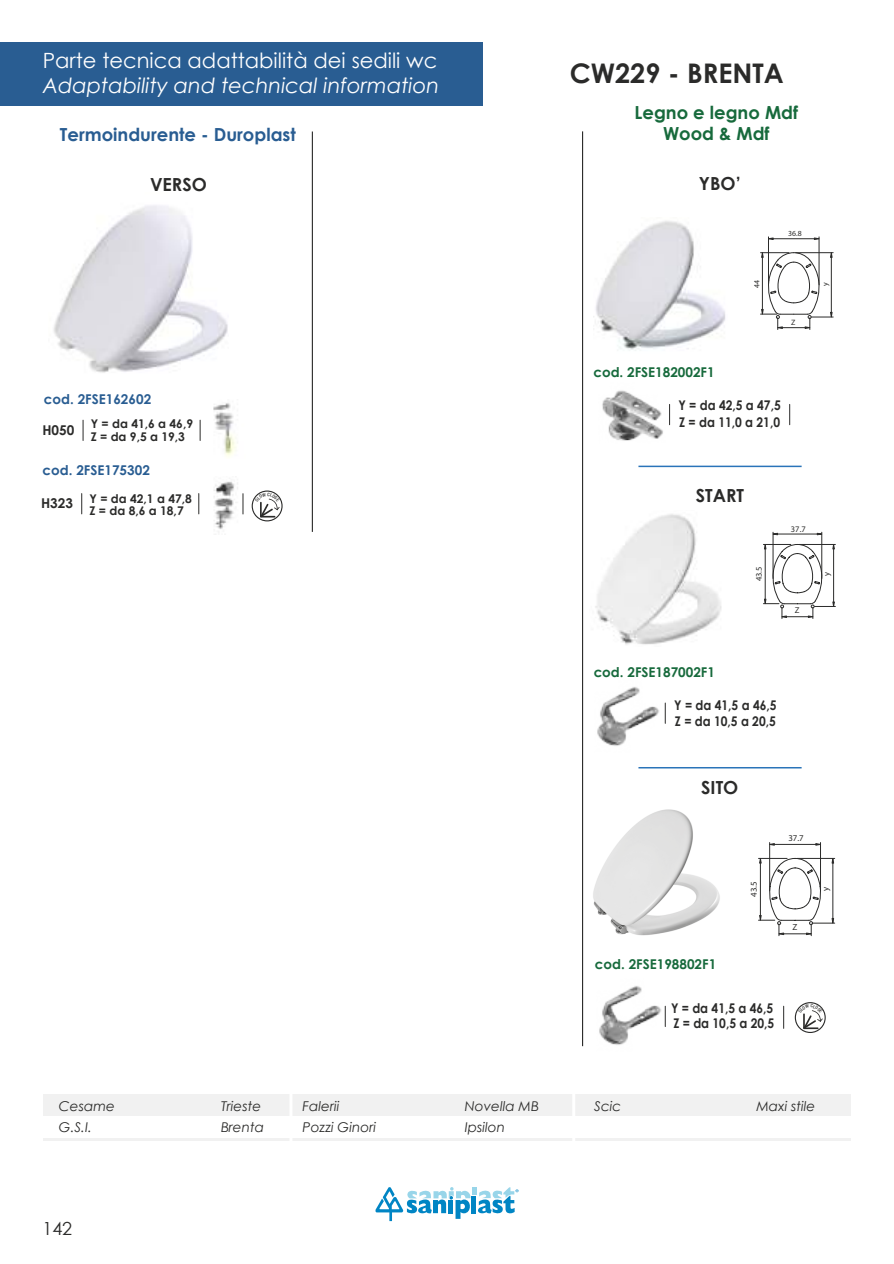
<style>
.page{position:relative;width:894px;height:1264px;background:#fff}
.page>*{position:absolute;margin:0;border:0;box-sizing:border-box;transform-origin:0 0}
.t1{font:700 27px "Century Gothic";color:#2b2b2a}
.t2{font:21px "Century Gothic";color:#fff}
.t3{font:italic 21px "Century Gothic";color:#fff}
.t4{font:700 18px "Century Gothic";color:#295d92}
.t5{font:700 18px/21.6px "Century Gothic";color:#176a3c;text-align:center}
.t6{font:700 18px "Century Gothic";color:#2b2b2a}
.t7{font:18px "Century Gothic";color:#2b2b2a}
.t8{font:italic 13.5px "Century Gothic";color:#2b2b2a}
.t9{font:700 13.5px "Century Gothic";color:#176a3c}
.t10{font:700 13.5px "Century Gothic";color:#295d92}
.t11{font:700 13.5px "Century Gothic";color:#2b2b2a}
.t12{font:700 13.35px/16.5px "Century Gothic";color:#2b2b2a;scale:.9 1}
.t13{font:700 12px/12.6px "Century Gothic";color:#2b2b2a}
.t14{font:8.85px "Myriad Pro";color:#2b2b2a}
.t15{font:8.55px "Myriad Pro";color:#2b2b2a}
.t16{font:7.8px "Myriad Pro";color:#2b2b2a}
</style>
<div class="page">
<div style="left:0;top:43px;width:483px;height:63px;background:#295d92"></div>
<svg style="left:375px;top:1187px;width:143px;height:33px"></svg>
<img style="left:213px;top:403px;width:25px;height:54px">
<img style="left:214px;top:481px;width:30px;height:51px">
<div style="left:43px;top:1094px;width:807px;height:46px;background:#f1f1f1"></div>
<div style="left:43px;top:1116px;width:807px;height:21px;background:#fff"></div>
<hr style="left:289px;top:1092px;width:3px;height:70px;background:#fff">
<hr style="left:572px;top:1092px;width:3px;height:70px;background:#fff">
<svg style="left:83px;top:420px;width:1px;height:20px"></svg>
<svg style="left:200px;top:420px;width:1px;height:20px"></svg>
<svg style="left:81px;top:493px;width:1px;height:21px"></svg>
<svg style="left:198px;top:493px;width:1px;height:21px"></svg>
<div style="left:251px;top:490px;width:31px;height:31px;border:1px solid #2b2b2a;border-radius:50%"></div>
<svg style="left:242px;top:493px;width:1px;height:21px"></svg>
<img style="left:53px;top:205px;width:175px;height:168px">
<hr style="left:312px;top:131px;width:1px;height:401px;background:#2b2b2a">
<hr style="left:581px;top:131px;width:2px;height:914px;background:#2b2b2a">
<svg style="left:669px;top:404px;width:1px;height:20px"></svg>
<svg style="left:789px;top:404px;width:1px;height:20px"></svg>
<svg style="left:664px;top:702px;width:1px;height:21px"></svg>
<svg style="left:664px;top:1006px;width:1px;height:20px"></svg>
<svg style="left:783px;top:1005px;width:1px;height:23px"></svg>
<img style="left:593px;top:221px;width:133px;height:130px">
<img style="left:595px;top:514px;width:127px;height:131px">
<img style="left:593px;top:809px;width:127px;height:127px">
<svg style="left:760px;top:248px;width:72px;height:81px"></svg>
<hr style="left:767px;top:237px;width:1px;height:48px;background:#2b2b2a">
<hr style="left:818px;top:237px;width:1px;height:48px;background:#2b2b2a">
<hr style="left:772px;top:238px;width:42px;height:1px;background:#2b2b2a">
<svg style="left:767px;top:237px;width:6px;height:3px"></svg>
<svg style="left:813px;top:237px;width:7px;height:3px"></svg>
<hr style="left:769px;top:842px;width:1px;height:48px;background:#2b2b2a">
<hr style="left:819px;top:842px;width:1px;height:48px;background:#2b2b2a">
<hr style="left:774px;top:843px;width:41px;height:1px;background:#2b2b2a">
<svg style="left:814px;top:842px;width:7px;height:3px"></svg>
<svg style="left:758px;top:853px;width:76px;height:82px"></svg>
<hr style="left:772px;top:532px;width:1px;height:46px;background:#2b2b2a">
<hr style="left:821px;top:532px;width:1px;height:46px;background:#2b2b2a">
<hr style="left:777px;top:533px;width:39px;height:1px;background:#2b2b2a">
<svg style="left:763px;top:543px;width:72px;height:75px"></svg>
<img style="left:602px;top:390px;width:61px;height:51px">
<img style="left:597px;top:687px;width:62px;height:59px">
<img style="left:599px;top:986px;width:62px;height:59px">
<hr style="left:638px;top:465px;width:163px;height:2px;background:#2a74b9">
<hr style="left:638px;top:766px;width:163px;height:2px;background:#2a74b9">
<div style="left:794px;top:1001px;width:31px;height:31px;border:1px solid #2b2b2a;border-radius:50%"></div>
<svg style="left:255px;top:492px;width:24px;height:25px"></svg>
<svg style="left:797px;top:1003px;width:25px;height:25px"></svg>
<h2 class="t2" style="left:43px;top:45px;width:396px">Parte tecnica adattabilità dei sedili wc</h2>
<h2 class="t3" style="left:43px;top:70px;width:398px">Adaptability and technical information</h2>
<h3 class="t4" style="left:60px;top:121px;width:237px">Termoindurente - Duroplast</h3>
<h3 class="t6" style="left:150px;top:170px;width:58px">VERSO</h3>
<p class="t10" style="left:44px;top:389px;width:109px">cod. 2FSE162602</p>
<p class="t11" style="left:42px;top:420px;width:33px">H050</p>
<p class="t13" style="left:91px;top:417px;width:104px">Y = da 41,6 a 46,9<br>Z = da 9,5 a 19,3</p>
<p class="t10" style="left:43px;top:460px;width:109px">cod. 2FSE175302</p>
<p class="t11" style="left:41px;top:493px;width:33px">H323</p>
<p class="t13" style="left:89px;top:491px;width:104px">Y = da 42,1 a 47,8<br>Z = da 8,6 a 18,7</p>
<p class="t8" style="left:59px;top:1095px;width:57px">Cesame</p>
<p class="t8" style="left:221px;top:1095px;width:42px">Trieste</p>
<p class="t8" style="left:59px;top:1117px;width:34px">G.S.I.</p>
<p class="t8" style="left:221px;top:1117px;width:44px">Brenta</p>
<p class="t8" style="left:302px;top:1095px;width:38px">Falerii</p>
<p class="t8" style="left:464px;top:1095px;width:76px">Novella MB</p>
<p class="t8" style="left:302px;top:1117px;width:75px">Pozzi Ginori</p>
<p class="t8" style="left:464px;top:1117px;width:42px">Ipsilon</p>
<h1 class="t1" style="left:569px;top:53px;width:215px">CW229 - BRENTA</h1>
<h3 class="t5" style="left:634px;top:101px;width:165px">Legno e legno Mdf<br>Wood &amp; Mdf</h3>
<h3 class="t6" style="left:698px;top:170px;width:43px">YBO’</h3>
<p class="t16" style="left:787px;top:228px;width:15px">36.8</p>
<p class="t16" style="left:751px;top:288px;width:9px;rotate:-90deg">44</p>
<p class="t16" style="left:790px;top:317px;width:6px">Z</p>
<p class="t9" style="left:593px;top:362px;width:123px">cod. 2FSE182002F1</p>
<p class="t12" style="left:678px;top:396px;width:115px">Y = da 42,5 a 47,5<br>Z = da 11,0 a 21,0</p>
<p class="t16" style="left:820px;top:286px;width:5px;rotate:-90deg">y</p>
<h3 class="t6" style="left:695px;top:481px;width:50px">START</h3>
<p class="t15" style="left:753px;top:581px;width:16px;rotate:-90deg">43.5</p>
<p class="t15" style="left:790px;top:524px;width:16px">37.7</p>
<p class="t15" style="left:794px;top:605px;width:6px">Z</p>
<p class="t15" style="left:821px;top:576px;width:5px;rotate:-90deg">y</p>
<p class="t9" style="left:593px;top:661px;width:123px">cod. 2FSE187002F1</p>
<p class="t12" style="left:674px;top:695px;width:115px">Y = da 41,5 a 46,5<br>Z = da 10,5 a 20,5</p>
<h3 class="t6" style="left:701px;top:773px;width:39px">SITO</h3>
<p class="t14" style="left:788px;top:832px;width:17px">37.7</p>
<p class="t9" style="left:594px;top:953px;width:123px">cod. 2FSE198802F1</p>
<p class="t14" style="left:748px;top:896px;width:17px;rotate:-90deg">43.5</p>
<p class="t12" style="left:670px;top:1000px;width:116px;line-height:15px">Y = da 41,5 a 46,5<br>Z = da 10,5 a 20,5</p>
<p class="t14" style="left:792px;top:921px;width:6px">Z</p>
<p class="t14" style="left:819px;top:891px;width:6px;rotate:-90deg">y</p>
<p class="t8" style="left:594px;top:1095px;width:29px">Scic</p>
<p class="t8" style="left:756px;top:1095px;width:60px">Maxi stile</p>
<h3 class="t7" style="left:42px;top:1215px;width:31px">142</h3>
</div>
